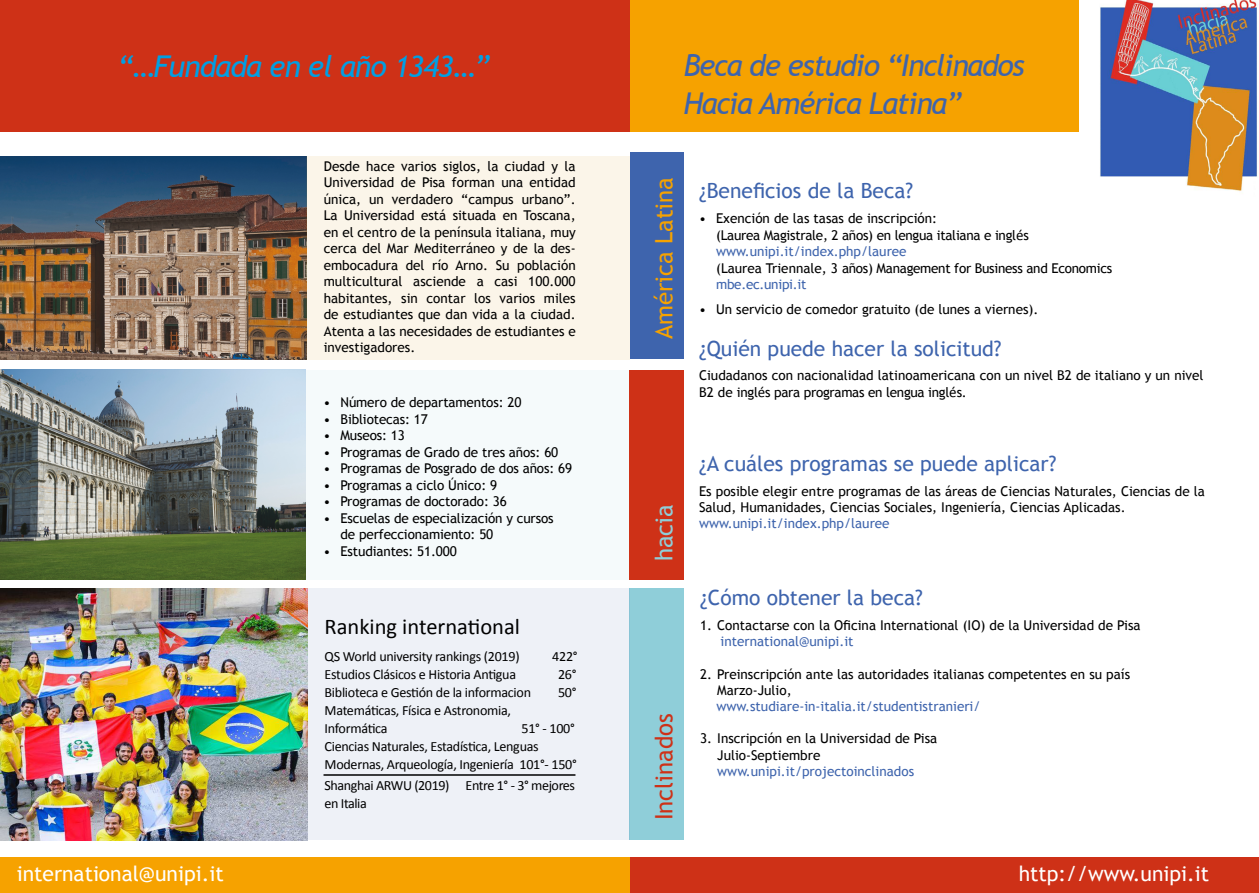
<style>
.page{position:relative;width:1259px;height:893px;background:#fff}
.page>*{position:absolute;margin:0;border:0;box-sizing:border-box;transform-origin:0 0}
.t1{font:italic 30px/37.5px "Trebuchet MS";letter-spacing:-.04em;color:#3e64ad}
.t2{font:italic 30px "Trebuchet MS";letter-spacing:-.03em;color:#009fe3}
.t3{font:24px "Trebuchet MS";color:#f6a200}
.t4{font:24px "Trebuchet MS";color:#ce3117}
.t5{font:24px "Trebuchet MS";color:#8fced9}
.t6{font:22.5px "Calibri";color:#000}
.t7{font:21px "Trebuchet MS";color:#3e64ad}
.t8{font:21px "Trebuchet MS";color:#fff}
.t9{font:14.1px/18px "Calibri";letter-spacing:-.02em;color:#000}
.t10{font:13.5px/16.5px "Trebuchet MS";color:#000}
.t11{font:13.5px "Trebuchet MS";color:#3e64ad}
.t12{font:13.5px "Trebuchet MS";letter-spacing:-.02em;color:#000}
.t13{font:13.5px "Trebuchet MS";letter-spacing:-.02em;color:#3e64ad}
.s1{font-family:"Calibri";font-size:15px}
.s2{color:#3e64ad}
</style>
<div class="page">
<img style="left:0;top:156px;width:306px;height:204px">
<div style="left:306px;top:156px;width:323px;height:204px;background:#fbf5e9"></div>
<div style="left:303px;top:370px;width:328px;height:209px;background:#f5fafb"></div>
<div style="left:629px;top:857px;width:630px;height:36px;background:#ce3117"></div>
<div style="left:630px;top:370px;width:54px;height:209px;background:#ce3117"></div>
<div style="left:0;top:0;width:630px;height:131px;background:#ce3117"></div>
<div style="left:630px;top:0;width:629px;height:131px;background:#f6a200"></div>
<img style="left:1079px;top:0;width:180px;height:191px">
<img style="left:0;top:370px;width:306px;height:209px">
<div style="left:630px;top:153px;width:53px;height:206px;background:#3e64ad"></div>
<div style="left:630px;top:588px;width:54px;height:252px;background:#8fced9"></div>
<div style="left:54px;top:588px;width:575px;height:252px;background:#eef1f7"></div>
<div style="left:0;top:857px;width:629px;height:36px;background:#f6a200"></div>
<img style="left:0;top:588px;width:307px;height:252px">
<hr style="left:323px;top:774px;width:252px;height:2px;background:#000">
<h1 class="t2" style="left:118px;top:48px;width:374px">“…Fundada en el año 1343…”</h1>
<p class="t10" style="left:324px;top:158px;width:253px;text-align:justify">Desde hace varios siglos, la ciudad y la Universidad de Pisa forman una entidad única, un verdadero “campus urbano”.<br>La Universidad está situada en Toscana, en el centro de la península italiana, muy cerca del Mar Mediterráneo y de la des&shy;embocadura del río Arno. Su población multicultural asciende a casi 100.000 habitantes, sin contar los varios miles de estudiantes que dan vida a la ciudad.<br>Atenta a las necesidades de estudiantes e investigadores.</p>
<p class="t10" style="left:323px;top:395px;width:199px">• Número de departamentos: 20</p>
<p class="t10" style="left:323px;top:411px;width:106px">• Bibliotecas: 17</p>
<p class="t10" style="left:323px;top:428px;width:83px">• Museos: 13</p>
<p class="t10" style="left:323px;top:444px;width:236px">• Programas de Grado de tres años: 60</p>
<p class="t10" style="left:323px;top:461px;width:250px">• Programas de Posgrado de dos años: 69</p>
<p class="t10" style="left:323px;top:477px;width:175px">• Programas a ciclo Único: 9</p>
<p class="t10" style="left:323px;top:494px;width:185px">• Programas de doctorado: 36</p>
<p class="t10" style="left:340px;top:510px;width:215px;text-indent:-17px">• Escuelas de especialización y cursos de perfeccionamiento: 50</p>
<p class="t10" style="left:323px;top:543px;width:135px">• Estudiantes: 51.000</p>
<h3 class="t6" style="left:324px;top:612px;width:197px">Ranking international</h3>
<p class="t9" style="left:324px;top:647px;width:196px">QS World university rankings (2019)</p>
<p class="t9" style="left:552px;top:647px;width:27px">422°</p>
<p class="t9" style="left:324px;top:665px;width:193px">Estudios Clásicos e Historia Antigua</p>
<p class="t9" style="left:558px;top:665px;width:20px">26°</p>
<p class="t9" style="left:324px;top:683px;width:208px">Biblioteca e Gestión de la informacion</p>
<p class="t9" style="left:558px;top:683px;width:20px">50°</p>
<p class="t9" style="left:324px;top:701px;width:188px">Matemáticas, Física e Astronomia,<br>Informática</p>
<p class="t9" style="left:324px;top:719px;width:254px;text-indent:197px">51° - 100°<br>Ciencias Naturales, Estadística, Lenguas<br>Modernas, Arqueología, Ingeniería 101°- 150°</p>
<p class="t9" style="left:324px;top:776px;width:252px">Shanghai ARWU (2019) Entre 1° - 3° mejores en Italia</p>
<h1 class="t1" style="left:683px;top:47px;width:343px">Beca de estudio “Inclinados<br>Hacia América Latina”</h1>
<h2 class="t3" style="left:650px;top:339px;width:163px;rotate:-90deg">América Latina</h2>
<h2 class="t5" style="left:650px;top:561px;width:59px;rotate:-90deg">hacia</h2>
<h2 class="t4" style="left:650px;top:820px;width:109px;rotate:-90deg">Inclinados</h2>
<h3 class="t7" style="left:699px;top:178px;width:216px">¿Beneficios de la Beca?</h3>
<p class="t10" style="left:716px;top:210px;width:314px;text-indent:-17px">• Exención de las tasas de inscripción:<br>(Laurea Magistrale, 2 años) en lengua italiana e ingl<span class="s1">é</span>s <span class="s2">www.unipi.it/index.php/lauree</span></p>
<p class="t12" style="left:716px;top:260px;width:398px">(Laurea Triennale, 3 años) Management for Business and Economics</p>
<p class="t13" style="left:716px;top:276px;width:92px">mbe.ec.unipi.it</p>
<p class="t10" style="left:699px;top:301px;width:341px">• Un servicio de comedor gratuito (de lunes a viernes).</p>
<h3 class="t7" style="left:699px;top:336px;width:304px">¿Quién puede hacer la solicitud?</h3>
<p class="t10" style="left:699px;top:367px;width:506px;line-height:17.2px">Ciudadanos con nacionalidad latinoamericana con un nivel B2 de italiano y un nivel<br>B2 de ingl<span class="s1">é</span>s para programas en lengua ingl<span class="s1">é</span>s.</p>
<h3 class="t7" style="left:699px;top:451px;width:359px">¿A cuáles programas se puede aplicar?</h3>
<p class="t10" style="left:699px;top:483px;width:507px">Es posible elegir entre programas de las áreas de Ciencias Naturales, Ciencias de la<br>Salud, Humanidades, Ciencias Sociales, Ingeniería, Ciencias Aplicadas.</p>
<p class="t11" style="left:699px;top:516px;width:192px">www.unipi.it/index.php/lauree</p>
<h3 class="t7" style="left:700px;top:585px;width:224px">¿Cómo obtener la beca?</h3>
<p class="t10" style="left:700px;top:617px;width:442px">1. Contactarse con la Oficina International (IO) de la Universidad de Pisa</p>
<p class="t11" style="left:720px;top:633px;width:135px">international@unipi.it</p>
<p class="t10" style="left:717px;top:666px;width:414px;text-indent:-17px">2. Preinscripción ante las autoridades italianas competentes en su país<br>Marzo-Julio,</p>
<p class="t11" style="left:716px;top:698px;width:265px">www.studiare-in-italia.it/studentistranieri/</p>
<p class="t10" style="left:717px;top:731px;width:222px;text-indent:-17px">3. Inscripción en la Universidad de Pisa<br>Julio-Septiembre</p>
<p class="t11" style="left:717px;top:763px;width:198px">www.unipi.it/projectoinclinados</p>
<h3 class="t8" style="left:17px;top:861px;width:208px">international@unipi.it</h3>
<h3 class="t8" style="left:1018px;top:861px;width:192px">http://www.unipi.it</h3>
</div>
